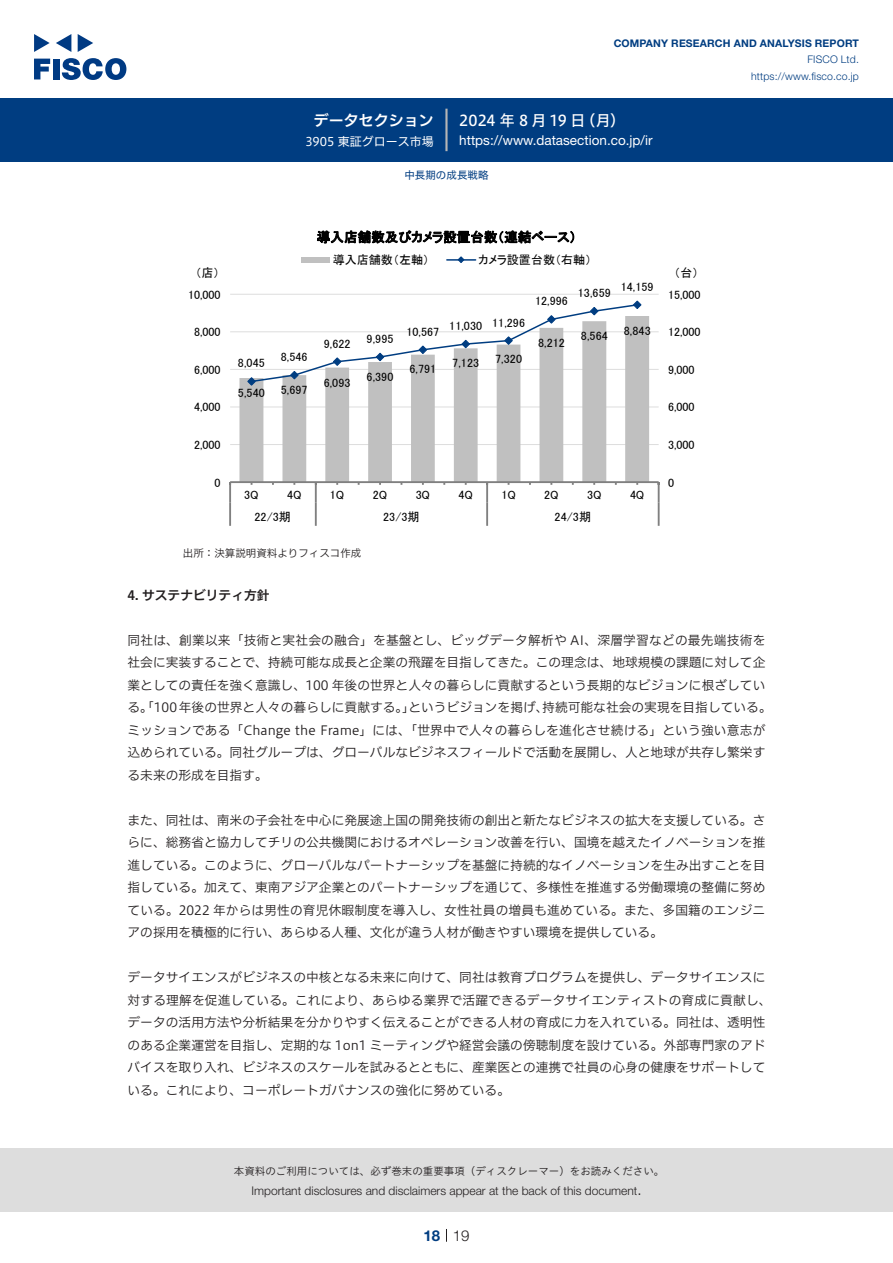
<style>
.page{position:relative;width:893px;height:1263px;background:#fff}
.page>*{position:absolute;margin:0;border:0;box-sizing:border-box;transform-origin:0 0}
.t1{font:15px "Hiragino UD Sans F Std N W5";color:#fff}
.t2{font:15px "Hiragino UD Sans F Std N W6";color:#fff}
.t3{font:300 15px "Helvetica Neue LT Std";color:#231f20}
.t4{font:700 15px "Helvetica Neue LT Std";color:#003d81}
.t5{font:13.5px "Helvetica Neue LT Std";color:#fff}
.t6{font:13.5px "MS P Gothic";letter-spacing:.005em;color:#000}
.本文{font:12.75px/22.5px "Hiragino UD Sans F Std N W3";color:#231f20}
.小タイトル{font:12.75px "Hiragino UD Sans F Std N W6";color:#231f20}
.t7{font:12.15px "MS P Gothic";letter-spacing:.005em;color:#000}
.t8{font:12px "MS P Gothic";letter-spacing:.005em;color:#000}
.t9{font:300 12px "Helvetica Neue LT Std";color:#231f20}
.t10{font:12px "Hiragino UD Sans F Std N W4";color:#fff}
.t11{font:10.5px "Hiragino UD Sans Std W3";color:#231f20}
.t12{font:700 10.5px "Helvetica Neue LT Std";letter-spacing:.015em;color:#003d81}
.t13{font:300 10.5px/16.5px "Helvetica Neue LT Std";letter-spacing:.015em;color:#003d81;text-align:right}
.表組み基本スタイル{font:10.5px "Hiragino UD Sans F Std N W3";color:#231f20}
.ヘッダー{font:10.5px "Hiragino UD Sans F Std N W4";color:#003d81}
</style>
<div class="page">
<div style="left:0;top:1148px;width:893px;height:64px;background:#ddd"></div>
<svg style="left:34px;top:59px;width:16px;height:20px"></svg>
<div style="left:53px;top:59px;width:6px;height:20px;background:#003a83"></div>
<svg style="left:62px;top:58px;width:64px;height:22px"></svg>
<svg style="left:34px;top:34px;width:16px;height:18px"></svg>
<svg style="left:78px;top:34px;width:15px;height:18px"></svg>
<svg style="left:56px;top:34px;width:15px;height:18px"></svg>
<div style="left:0;top:98px;width:893px;height:64px;background:#003d81"></div>
<hr style="left:445px;top:109px;width:3px;height:42px;background:#b5b5b6">
<svg style="left:446px;top:1229px;width:1px;height:13px"></svg>
<hr style="left:230px;top:444px;width:429px;height:1px;background:#ddd">
<hr style="left:230px;top:407px;width:429px;height:1px;background:#ddd">
<hr style="left:230px;top:369px;width:429px;height:1px;background:#ddd">
<hr style="left:230px;top:331px;width:429px;height:1px;background:#ddd">
<hr style="left:230px;top:294px;width:429px;height:1px;background:#ddd">
<svg style="left:239px;top:316px;width:410px;height:165px;fill:#c0c0c0"></svg>
<hr style="left:230px;top:481px;width:429px;height:2px;background:#808080">
<hr style="left:229px;top:482px;width:2px;height:20px;background:#808080">
<hr style="left:315px;top:482px;width:2px;height:20px;background:#808080">
<hr style="left:486px;top:482px;width:2px;height:20px;background:#808080">
<hr style="left:658px;top:482px;width:2px;height:20px;background:#808080">
<hr style="left:229px;top:502px;width:2px;height:24px;background:#808080">
<hr style="left:315px;top:502px;width:2px;height:24px;background:#808080">
<hr style="left:486px;top:502px;width:2px;height:24px;background:#808080">
<hr style="left:658px;top:502px;width:2px;height:24px;background:#808080">
<svg style="left:247px;top:300px;width:395px;height:86px"></svg>
<div style="left:301px;top:257px;width:29px;height:6px;background:#c0c0c0"></div>
<hr style="left:447px;top:259px;width:29px;height:2px;background:#003d81">
<svg style="left:457px;top:256px;width:8px;height:7px"></svg>
<p class="t2" style="left:314px;top:109px;width:122px">データセクション</p>
<p class="t10" style="left:305px;top:132px;width:130px">3905 東証グロース市場</p>
<p class="t12" style="left:614px;top:37px;width:247px">COMPANY RESEARCH AND ANALYSIS REPORT</p>
<p class="t13" style="left:751px;top:51px;width:109px">FISCO Ltd. https://www.fisco.co j p.</p>
<p class="t1" style="left:581px;top:109px;width:46px">（月(</p>
<p class="t1" style="left:459px;top:109px;width:128px">2024 年 8 月 19 日</p>
<p class="t5" style="left:459px;top:132px;width:195px">https://www.datasection. c o j p. i r/</p>
<p class="ヘッダー" style="left:404px;top:167px;width:85px">中長期の成長戦略</p>
<p class="t8" style="left:195px;top:267px;width:26px">店（ ）</p>
<p class="t6" style="left:317px;top:230px;width:261px">導入店舗数及びカメラ設置台数（連結ベース(</p>
<p class="t8" style="left:479px;top:254px;width:114px">カメラ設置台数（右軸(</p>
<p class="t8" style="left:333px;top:254px;width:98px">導入店舗数（左軸）</p>
<p class="t8" style="left:674px;top:267px;width:26px">（台(</p>
<p class="t8" style="left:188px;top:288px;width:34px">10,000</p>
<p class="t8" style="left:535px;top:295px;width:34px">12,996</p>
<p class="t8" style="left:578px;top:287px;width:34px">13,659</p>
<p class="t8" style="left:621px;top:280px;width:34px">14,159</p>
<p class="t8" style="left:668px;top:288px;width:34px">15,000</p>
<p class="t8" style="left:194px;top:326px;width:28px">8,000</p>
<p class="t7" style="left:324px;top:337px;width:28px">9,622</p>
<p class="t7" style="left:367px;top:332px;width:28px">9,995</p>
<p class="t8" style="left:406px;top:325px;width:34px">10,567</p>
<p class="t8" style="left:449px;top:320px;width:34px">11,030</p>
<p class="t8" style="left:492px;top:316px;width:34px">11,296</p>
<p class="t7" style="left:538px;top:336px;width:28px">8,212</p>
<p class="t7" style="left:581px;top:330px;width:28px">8,564</p>
<p class="t7" style="left:624px;top:324px;width:28px">8,843</p>
<p class="t8" style="left:668px;top:326px;width:34px">12,000</p>
<p class="t8" style="left:194px;top:363px;width:28px">6,000</p>
<p class="t8" style="left:238px;top:357px;width:28px">8,045</p>
<p class="t8" style="left:238px;top:387px;width:28px">5,540</p>
<p class="t8" style="left:281px;top:351px;width:28px">8,546</p>
<p class="t8" style="left:281px;top:384px;width:28px">5,697</p>
<p class="t8" style="left:324px;top:376px;width:28px">6,093</p>
<p class="t8" style="left:367px;top:371px;width:28px">6,390</p>
<p class="t8" style="left:409px;top:363px;width:28px">6,791</p>
<p class="t8" style="left:452px;top:357px;width:28px">7,123</p>
<p class="t8" style="left:495px;top:353px;width:28px">7,320</p>
<p class="t8" style="left:668px;top:363px;width:28px">9,000</p>
<p class="t8" style="left:194px;top:401px;width:28px">4,000</p>
<p class="t8" style="left:668px;top:401px;width:28px">6,000</p>
<p class="t8" style="left:194px;top:439px;width:28px">2,000</p>
<p class="t8" style="left:668px;top:439px;width:28px">3,000</p>
<p class="t8" style="left:215px;top:476px;width:8px">0</p>
<p class="t8" style="left:668px;top:476px;width:8px">0</p>
<p class="t8" style="left:244px;top:489px;width:16px">Q3</p>
<p class="t8" style="left:287px;top:489px;width:16px">Q4</p>
<p class="t8" style="left:330px;top:489px;width:16px">Q1</p>
<p class="t8" style="left:373px;top:489px;width:16px">Q2</p>
<p class="t8" style="left:416px;top:489px;width:16px">Q3</p>
<p class="t8" style="left:459px;top:489px;width:16px">Q4</p>
<p class="t8" style="left:501px;top:489px;width:16px">Q1</p>
<p class="t8" style="left:544px;top:489px;width:16px">Q2</p>
<p class="t8" style="left:587px;top:489px;width:16px">Q3</p>
<p class="t8" style="left:630px;top:489px;width:16px">Q4</p>
<p class="t8" style="left:254px;top:511px;width:38px">22/3期</p>
<p class="t8" style="left:383px;top:511px;width:38px">23/3期</p>
<p class="t8" style="left:555px;top:511px;width:38px">24/3期</p>
<p class="表組み基本スタイル" style="left:183px;top:545px;width:180px">出所：決算説明資料よりフィスコ作成</p>
<p class="小タイトル" style="left:128px;top:585px;width:144px">4. サステナビリティ方針</p>
<p class="本文" style="left:128px;top:628px;width:639px">同社は、創業以来「技術と実社会の融合」を基盤とし、ビッグデータ解析や AI、深層学習などの最先端技術を</p>
<p class="本文" style="left:128px;top:650px;width:639px">社会に実装することで、持続可能な成長と企業の飛躍を目指してきた。この理念は、地球規模の課題に対して企</p>
<p class="本文" style="left:128px;top:673px;width:639px">業としての責任を強く意識し、100 年後の世界と人々の暮らしに貢献するという長期的なビジョンに根ざしてい</p>
<p class="本文" style="left:542px;top:695px;width:231px">持続可能な社会の実現を目指している。</p>
<p class="本文" style="left:408px;top:695px;width:142px">というビジョンを掲げ、</p>
<p class="本文" style="left:128px;top:695px;width:639px">る。「100年後の世界と人々の暮らしに貢献する。」<br>ミッションである「Change the Frame」には、「世界中で人々の暮らしを進化させ続ける」という強い意志が込められている。同社グループは、グローバルなビジネスフィールドで活動を展開し、人と地球が共存し繁栄する未来の形成を目指す。</p>
<p class="本文" style="left:128px;top:808px;width:639px;text-align:justify">また、同社は、南米の子会社を中心に発展途上国の開発技術の創出と新たなビジネスの拡大を支援している。さらに、総務省と協力してチリの公共機関におけるオペレーション改善を行い、国境を越えたイノベーションを推進している。このように、グローバルなパートナーシップを基盤に持続的なイノベーションを生み出すことを目指している。加えて、東南アジア企業とのパートナーシップを通じて、多様性を推進する労働環境の整備に努めている。2022 年からは男性の育児休暇制度を導入し、女性社員の増員も進めている。また、多国籍のエンジニアの採用を積極的に行い、あらゆる人種、文化が違う人材が働きやすい環境を提供している。</p>
<p class="本文" style="left:128px;top:965px;width:645px">データサイエンスがビジネスの中核となる未来に向けて、同社は教育プログラムを提供し、データサイエンスに対する理解を促進している。これにより、あらゆる業界で活躍できるデータサイエンティストの育成に貢献し、データの活用方法や分析結果を分かりやすく伝えることができる人材の育成に力を入れている。同社は、透明性のある企業運営を目指し、定期的な 1on1 ミーティングや経営会議の傍聴制度を設けている。外部専門家のアドバイスを取り入れ、ビジネスのスケールを試みるとともに、産業医との連携で社員の心身の健康をサポートしている。これにより、コーポレートガバナンスの強化に努めている。</p>
<p class="t11" style="left:234px;top:1163px;width:432px">本資料のご利用については、必ず巻末の重要事項（ディスクレーマー）をお読みください。</p>
<p class="t3" style="left:637px;top:1180px;width:6px">.</p>
<p class="t9" style="left:251px;top:1183px;width:387px">Important disclosures and disclaimers appear at the back of this document</p>
<p class="t4" style="left:423px;top:1226px;width:18px">18</p>
<p class="t3" style="left:453px;top:1226px;width:18px">19</p>
</div>
